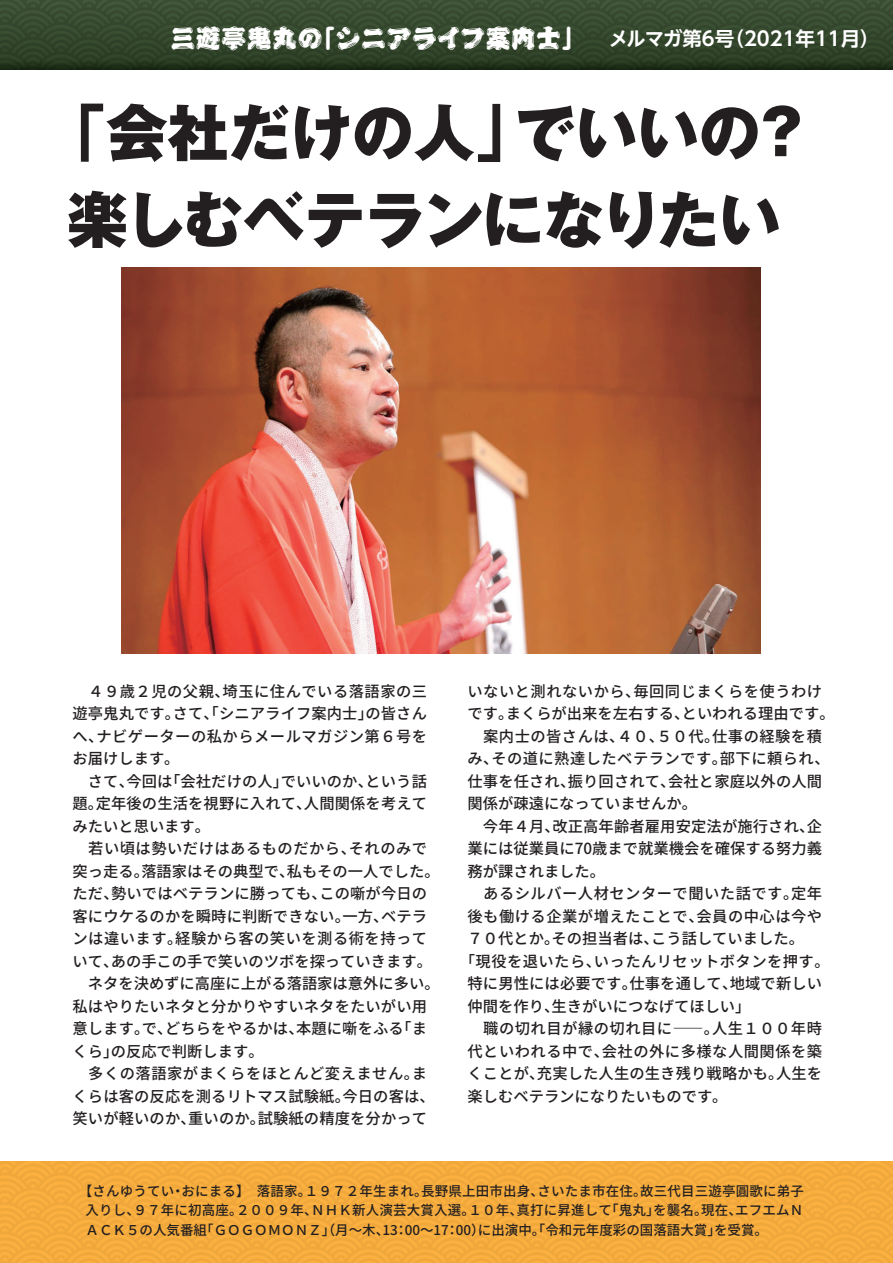
<style>
.page{position:relative;width:893px;height:1263px;background:#fff}
.page>*{position:absolute;margin:0;border:0;box-sizing:border-box;transform-origin:0 0}
.t1{font:800 61.5px/87px "Gothic MB101 Pro";letter-spacing:-.005em;color:#231f20;text-align:center}
.t2{font:700 19.5px "UD Shin Go NT Pro De";color:#fff}
.t3{font:500 15.3px/22.5px "Noto Sans CJ Kjp";letter-spacing:.01em;color:#231f20}
.t4{font:500 15.3px "Noto Sans CJ Kjp";letter-spacing:.03em;color:#231f20}
.t5{font:500 13.5px/19.5px "Noto Sans CJ Kjp";color:#231f20;text-align:justify}
</style>
<div class="page">
<div style="left:0;top:0;width:893px;height:69px;background:linear-gradient(to bottom,#405538,#273921)"></div>
<img style="left:122px;top:268px;width:639px;height:385px">
<div style="left:0;top:1162px;width:893px;height:101px;background:#f4ab3d"></div>
<svg style="left:172px;top:26px;width:438px;height:24px;background:#33462c"></svg>
<p class="t2" style="left:609px;top:22px;width:272px">メルマガ第6号（2021年11月）</p>
<h1 class="t1" style="left:45px;top:82px;width:769px">「会社だけの人」でいいの？楽しむベテランになりたい</h1>
<p class="t3" style="left:72px;top:680px;width:369px">　４９歳２児の父親、埼玉に住んでいる落語家の三遊亭鬼丸です。さて、「シニアライフ案内士」の皆さんへ、ナビゲーターの私からメールマガジン第６号をお届けします。<br>　さて、今回は「会社だけの人」でいいのか、という話題。定年後の生活を視野に入れて、人間関係を考えてみたいと思います。<br>　若い頃は勢いだけはあるものだから、それのみで突っ走る。落語家はその典型で、私もその一人でした。ただ、勢いではベテランに勝っても、この噺が今日の客にウケるのかを瞬時に判断できない。一方、ベテランは違います。経験から客の笑いを測る術を持っていて、あの手この手で笑いのツボを探っていきます。　ネタを決めずに高座に上がる落語家は意外に多い。私はやりたいネタと分かりやすいネタをたいがい用意します。で、どちらをやるかは、本題に噺をふる「まくら」の反応で判断します。<br>　多くの落語家がまくらをほとんど変えません。まくらは客の反応を測るリトマス試験紙。今日の客は、笑いが軽いのか、重いのか。試験紙の精度を分かって</p>
<p class="t4" style="left:467px;top:682px;width:356px">いないと測れないから、毎回同じまくらを使うわけ</p>
<p class="t3" style="left:467px;top:703px;width:369px">です。まくらが出来を左右する、といわれる理由です。</p>
<p class="t4" style="left:467px;top:727px;width:356px">　案内士の皆さんは、４０、５０代。仕事の経験を積</p>
<p class="t4" style="left:467px;top:750px;width:364px">み、その道に熟達したベテランです。部下に頼られ、</p>
<p class="t3" style="left:467px;top:770px;width:356px">仕事を任され、振り回されて、会社と家庭以外の人間</p>
<p class="t3" style="left:467px;top:793px;width:231px">関係が疎遠になっていませんか。</p>
<p class="t3" style="left:467px;top:815px;width:356px">　今年４月、改正高年齢者雇用安定法が施行され、企</p>
<p class="t3" style="left:467px;top:838px;width:356px">業には従業員に70歳まで就業機会を確保する努力義</p>
<p class="t3" style="left:467px;top:860px;width:139px">務が課されました。</p>
<p class="t4" style="left:467px;top:885px;width:356px">　あるシルバー人材センターで聞いた話です。定年</p>
<p class="t4" style="left:467px;top:907px;width:356px">後も働ける企業が増えたことで、会員の中心は今や</p>
<p class="t3" style="left:467px;top:928px;width:338px">７０代とか。その担当者は、こう話していました。</p>
<p class="t4" style="left:460px;top:952px;width:371px">「現役を退いたら、いったんリセットボタンを押す。</p>
<p class="t3" style="left:467px;top:973px;width:356px">特に男性には必要です。仕事を通して、地域で新しい</p>
<p class="t3" style="left:467px;top:995px;width:285px">仲間を作り、生きがいにつなげてほしい」</p>
<p class="t4" style="left:467px;top:1020px;width:356px">　職の切れ目が縁の切れ目に⸺。人生１００年時</p>
<p class="t4" style="left:467px;top:1043px;width:356px">代といわれる中で、会社の外に多様な人間関係を築</p>
<p class="t3" style="left:467px;top:1063px;width:356px">くことが、充実した人生の生き残り戦略かも。人生を</p>
<p class="t3" style="left:467px;top:1085px;width:262px">楽しむベテランになりたいものです。</p>
<p class="t5" style="left:86px;top:1181px;width:720px;text-indent:-7px">【さんゆうてい・おにまる】　落語家。１９７２年生まれ。長野県上田市出身、さいたま市在住。故三代目三遊亭圓歌に弟子入りし、９７年に初高座。２００９年、ＮＨＫ新人演芸大賞入選。１０年、真打に昇進して「鬼丸」を襲名。現在、エフエムＮＡＣＫ５の人気番組「ＧＯＧＯＭＯＮＺ」（月～木、13：00～17：00）に出演中。「令和元年度彩の国落語大賞」を受賞。</p>
</div>
